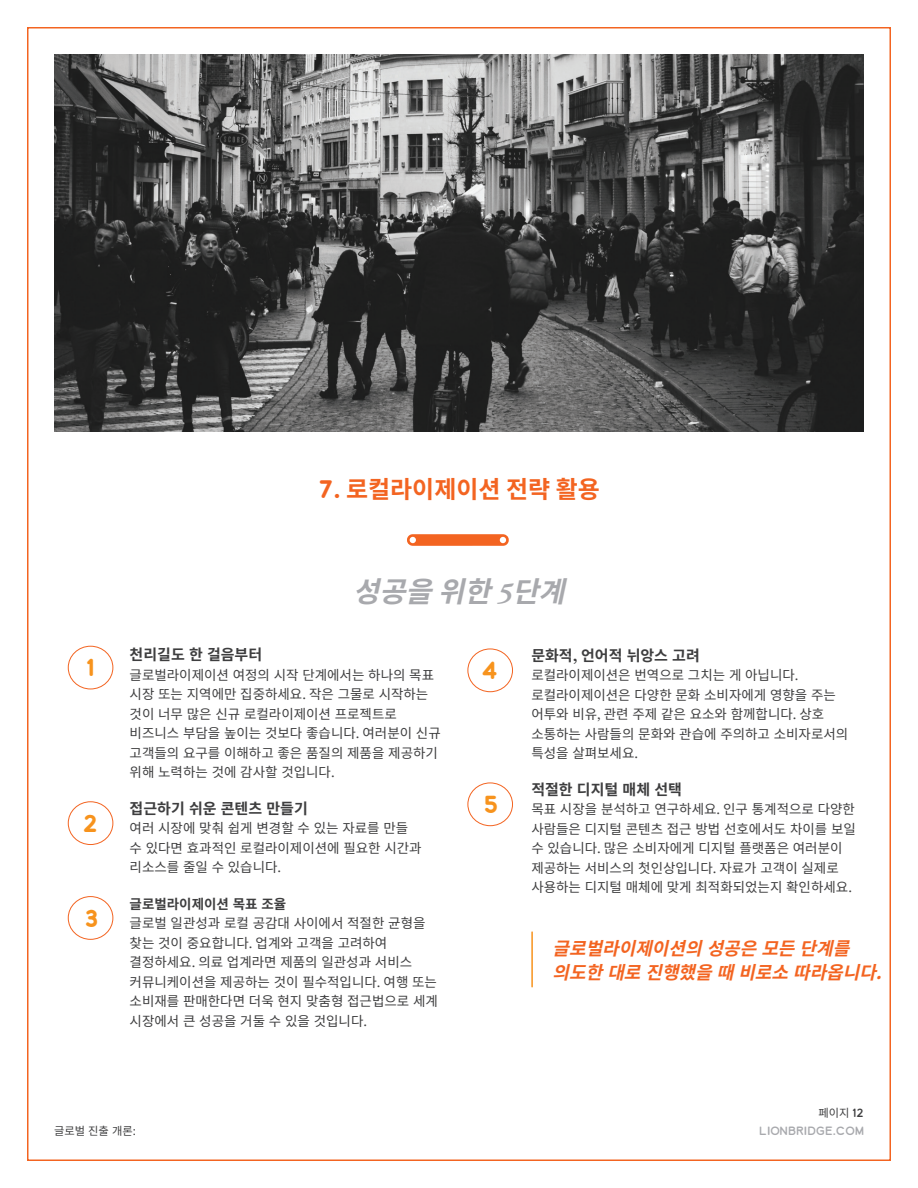
<style>
.page{position:relative;width:918px;height:1188px;background:#fff}
.page>*{position:absolute;margin:0;border:0;box-sizing:border-box;transform-origin:0 0}
.Lion_Main_Title{font:italic 700 28.5px "Noto Sans CJ Kkr";color:#a8a9ad}
.Lion_Main_Title-2{font:700 24px "Noto Sans CJ Kkr";color:#f36421}
.Lion_Body{font:700 23.4px "Lionbridge Sans";color:#f7931d}
.t1{font:italic 700 18px/24px "Noto Sans CJ Kkr";color:#f36421}
.t2{font:700 15px "Noto Sans CJ Kkr";color:#3e3e3f}
.t3{font:13.5px/19.5px "Noto Sans CJ Kkr";color:#3e3e3f}
.t4{font:11.25px "Lionbridge Sans";color:#a8a9ad}
.t5{font:11.25px "Noto Sans CJ Kkr";color:#3e3e3f}
.s1{font-family:"Lionbridge Sans"}
.s2{font-family:"Adobe Garamond Pro"}
.s3{font-family:"Georgia"}
.s4{font-weight:700}
</style>
<div class="page">
<img style="left:54px;top:54px;width:810px;height:378px">
<svg style="left:407px;top:534px;width:102px;height:12px"></svg>
<div style="left:68px;top:646px;width:45px;height:43px;border:1px solid #f36421;border-radius:50%"></div>
<div style="left:467px;top:649px;width:46px;height:43px;border:1px solid #f36421;border-radius:50%"></div>
<div style="left:68px;top:801px;width:45px;height:44px;border:1px solid #f36421;border-radius:50%"></div>
<div style="left:467px;top:782px;width:46px;height:44px;border:1px solid #f36421;border-radius:50%"></div>
<div style="left:68px;top:896px;width:45px;height:44px;border:1px solid #f36421;border-radius:50%"></div>
<hr style="left:531px;top:932px;width:2px;height:55px;background:#f7931d">
<p class="Lion_Main_Title-2" style="left:318px;top:476px;width:283px"><span class="s1">7.</span> 로컬라이제이션 전략 활용</p>
<p class="Lion_Main_Title" style="left:353px;top:575px;width:230px">성공을위한<span class="s2">5</span> 단계</p>
<p class="t2" style="left:130px;top:646px;width:134px">천리길도 한 걸음부터</p>
<p class="t3" style="left:130px;top:665px;width:313px">글로벌라이제이션 여정의 시작 단계에서는 하나의 목표 시장 또는 지역에만 집중하세요<span class="s3">.</span> 작은 그물로 시작하는 것이 너무 많은 신규 로컬라이제이션 프로젝트로 비즈니스 부담을 높이는 것보다 좋습니다<span class="s3">.</span> 여러분이 신규 고객들의 요구를 이해하고 좋은 품질의 제품을 제공하기 위해 노력하는 것에 감사할 것입니다<span class="s3">.</span></p>
<p class="t2" style="left:130px;top:800px;width:180px">접근하기 쉬운 콘텐츠 만들기</p>
<p class="t3" style="left:130px;top:819px;width:294px">여러 시장에 맞춰 쉽게 변경할 수 있는 자료를 만들 수 있다면 효과적인 로컬라이제이션에 필요한 시간과 리소스를 줄일 수 있습니다<span class="s3">.</span></p>
<p class="t3" style="left:130px;top:894px;width:310px"><span class="s4">글로벌라이제이션 목표 조율<br></span>글로벌 일관성과 로컬 공감대 사이에서 적절한 균형을 찾는 것이 중요합니다<span class="s3">.</span> 업계와 고객을 고려하여 결정하세요<span class="s3">.</span> 의료 업계라면 제품의 일관성과 서비스 커뮤니케이션을 제공하는 것이 필수적입니다<span class="s3">.</span> 여행 또는 소비재를 판매한다면 더욱 현지 맞춤형 접근법으로 세계 시장에서 큰 성공을 거둘 수 있을 것입니다<span class="s3">.</span></p>
<p class="Lion_Body" style="left:85px;top:651px;width:11px">1</p>
<p class="Lion_Body" style="left:482px;top:654px;width:17px">4</p>
<p class="Lion_Body" style="left:484px;top:788px;width:17px">5</p>
<p class="Lion_Body" style="left:82px;top:807px;width:18px">2</p>
<p class="Lion_Body" style="left:85px;top:902px;width:16px">3</p>
<p class="t5" style="left:54px;top:1124px;width:83px">글로벌 진출 개론:</p>
<p class="t2" style="left:531px;top:647px;width:170px">문화적<span class="s3">,</span> 언어적 뉘앙스 고려</p>
<p class="t3" style="left:531px;top:666px;width:318px">로컬라이제이션은 번역으로 그치는 게 아닙니다<span class="s3">. </span>로컬라이제이션은 다양한 문화 소비자에게 영향을 주는 어투와 비유<span class="s3">,</span> 관련 주제 같은 요소와 함께합니다<span class="s3">.</span> 상호 소통하는 사람들의 문화와 관습에 주의하고 소비자로서의 특성을 살펴보세요<span class="s3">.</span></p>
<p class="t2" style="left:531px;top:781px;width:152px">적절한 디지털 매체 선택</p>
<p class="t3" style="left:531px;top:800px;width:326px">목표 시장을 분석하고 연구하세요<span class="s3">.</span> 인구 통계적으로 다양한 사람들은 디지털 콘텐츠 접근 방법 선호에서도 차이를 보일 수 있습니다<span class="s3">.</span> 많은 소비자에게 디지털 플랫폼은 여러분이 제공하는 서비스의 첫인상입니다<span class="s3">.</span> 자료가 고객이 실제로 사용하는 디지털 매체에 맞게 최적화되었는지 확인하세요<span class="s3">.</span></p>
<p class="t1" style="left:553px;top:936px;width:342px">글로벌라이제이션의성공은모든단계를 의도한대로진행했을때비로소따라옵니다.</p>
<p class="t5" style="left:818px;top:1107px;width:47px">페이지 <span class="s1">12</span></p>
<p class="t4" style="left:759px;top:1123px;width:106px">LIONBRIDGE.COM</p>
</div>
